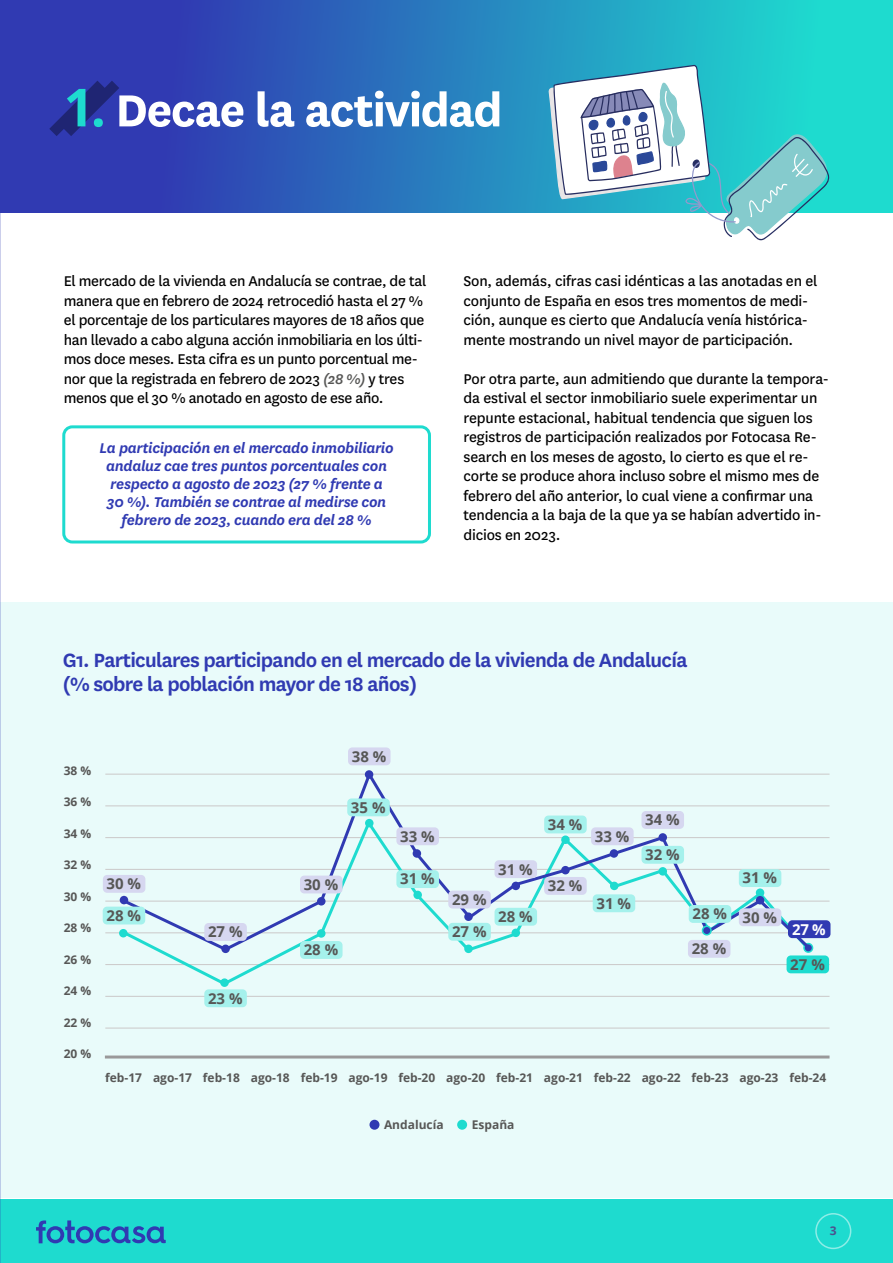
<style>
.page{position:relative;width:893px;height:1263px;background:#fff}
.page>*{position:absolute;margin:0;border:0;box-sizing:border-box;transform-origin:0 0}
.t1{font:700 52.5px "National";letter-spacing:-.025em;color:#fff}
.Título_gráfica{font:600 22.5px/24px "National";letter-spacing:-.03em;color:#303ab2}
.t2{font:16.5px/19.5px "National";letter-spacing:-.01em;color:#000}
.Párrafo_destacado{font:italic 600 16.5px/18px "National";letter-spacing:-.02em;color:#303ab2;text-align:center}
.t3{font:700 15px "Open Sans";color:#575756}
.t4{font:700 15px "Open Sans";color:#fff}
.t5{font:700 12px "Open Sans";color:#575756}
.t6{font:700 12px "Open Sans";color:#4c518f}
.s1{font-family:"Open Sans";color:#1edbcf}
.s2{font-weight:500;font-style:italic;color:#575756}
</style>
<div class="page">
<div style="left:0;top:1199px;width:893px;height:64px;background:#1edbcf"></div>
<svg style="left:0;top:0;width:893px;height:213px;background:#2974bc"></svg>
<div style="left:0;top:602px;width:893px;height:596px;background:#e9fbfa"></div>
<svg style="left:36px;top:1220px;width:130px;height:23px"></svg>
<div style="left:815px;top:1213px;width:36px;height:36px;border:2px solid #8eede7;border-radius:50%"></div>
<div style="left:457px;top:1120px;width:10px;height:10px;background:#1edbcf;border-radius:50%"></div>
<div style="left:369px;top:1120px;width:10px;height:10px;background:#303ab2;border-radius:50%"></div>
<div style="left:62px;top:425px;width:369px;height:118px;border:3px solid #1edbcf;border-radius:9px"></div>
<svg style="left:38px;top:70px;width:92px;height:77px;background:#2c35a5"></svg>
<svg style="left:548px;top:65px;width:282px;height:175px"></svg>
<hr style="left:105px;top:932px;width:724px;height:1px;background:#cbc8c8">
<hr style="left:105px;top:901px;width:724px;height:1px;background:#cbc8c8">
<hr style="left:105px;top:964px;width:724px;height:1px;background:#cbc8c8">
<hr style="left:105px;top:837px;width:724px;height:1px;background:#cbc8c8">
<hr style="left:105px;top:869px;width:724px;height:1px;background:#cbc8c8">
<hr style="left:105px;top:996px;width:724px;height:1px;background:#cbc8c8">
<hr style="left:105px;top:1028px;width:724px;height:1px;background:#cbc8c8">
<hr style="left:105px;top:1055px;width:724px;height:3px;background:#9a999a">
<div style="left:204px;top:989px;width:43px;height:18px;background:#a5f1ec;border-radius:4px"></div>
<svg style="left:161px;top:953px;width:308px;height:30px"></svg>
<hr style="left:105px;top:774px;width:724px;height:1px;background:#cbc8c8">
<hr style="left:105px;top:806px;width:724px;height:1px;background:#cbc8c8">
<div style="left:300px;top:941px;width:43px;height:18px;background:#a5f1ec;border-radius:4px"></div>
<div style="left:787px;top:955px;width:42px;height:18px;background:#1edbcf;border-radius:4px"></div>
<div style="left:220px;top:978px;width:9px;height:9px;background:#1edbcf;border-radius:50%"></div>
<div style="left:688px;top:940px;width:42px;height:18px;background:#d6d7f0;border-radius:4px"></div>
<svg style="left:120px;top:770px;width:693px;height:183px"></svg>
<div style="left:103px;top:907px;width:42px;height:17px;background:#a5f1ec;border-radius:4px"></div>
<div style="left:641px;top:846px;width:43px;height:18px;background:#a5f1ec;border-radius:4px"></div>
<div style="left:396px;top:870px;width:43px;height:18px;background:#a5f1ec;border-radius:4px"></div>
<div style="left:347px;top:798px;width:43px;height:18px;background:#a5f1ec;border-radius:4px"></div>
<div style="left:689px;top:905px;width:42px;height:18px;background:#a5f1ec;border-radius:4px"></div>
<div style="left:103px;top:875px;width:42px;height:18px;background:#d6d7f0;border-radius:4px"></div>
<div style="left:204px;top:923px;width:43px;height:18px;background:#d6d7f0;border-radius:4px"></div>
<div style="left:300px;top:875px;width:43px;height:18px;background:#d6d7f0;border-radius:4px"></div>
<div style="left:348px;top:747px;width:43px;height:18px;background:#d6d7f0;border-radius:4px"></div>
<div style="left:396px;top:827px;width:43px;height:18px;background:#d6d7f0;border-radius:4px"></div>
<div style="left:448px;top:891px;width:43px;height:17px;background:#d6d7f0;border-radius:4px"></div>
<div style="left:495px;top:860px;width:42px;height:18px;background:#d6d7f0;border-radius:4px"></div>
<div style="left:544px;top:877px;width:43px;height:18px;background:#d6d7f0;border-radius:4px"></div>
<div style="left:739px;top:908px;width:42px;height:18px;background:#d6d7f0;border-radius:4px"></div>
<div style="left:788px;top:920px;width:42px;height:18px;background:#303ab2;border-radius:4px"></div>
<div style="left:702px;top:926px;width:9px;height:9px;background:#303ab2;border-radius:50%"></div>
<div style="left:702px;top:925px;width:10px;height:10px;border:2px solid #1edbcf;border-radius:50%"></div>
<h1 class="t1" style="left:64px;top:73px;width:440px"><span class="s1">1.</span> Decae la actividad</h1>
<p class="t2" style="left:64px;top:270px;width:364px">El mercado de la vivienda en Andalucía se contrae, de tal manera que en febrero de 2024 retrocedió hasta el 27 % el porcentaje de los particulares mayores de 18 años que han llevado a cabo alguna acción inmobiliaria en los últi&shy;mos doce meses. Esta cifra es un punto porcentual me&shy;nor que la registrada en febrero de 2023 <span class="s2">(28 %)</span> y tres menos que el 30 % anotado en agosto de ese año.</p>
<p class="Párrafo_destacado" style="left:100px;top:438px;width:296px">La participación en el mercado inmobiliario andaluz cae tres puntos porcentuales con respecto a agosto de 2023 (27 % frente a 30 %). También se contrae al medirse con febrero de 2023, cuando era del 28 %</p>
<p class="t2" style="left:463px;top:270px;width:355px">Son, además, cifras casi idénticas a las anotadas en el conjunto de España en esos tres momentos de medi&shy;ción, aunque es cierto que Andalucía venía histórica&shy;mente mostrando un nivel mayor de participación.</p>
<p class="t2" style="left:463px;top:368px;width:367px">Por otra parte, aun admitiendo que durante la tempora&shy;da estival el sector inmobiliario suele experimentar un repunte estacional, habitual tendencia que siguen los registros de participación realizados por Fotocasa Re&shy;search en los meses de agosto, lo cierto es que el re&shy;corte se produce ahora incluso sobre el mismo mes de febrero del año anterior, lo cual viene a confirmar una tendencia a la baja de la que ya se habían advertido in&shy;dicios en 2023.</p>
<p class="Título_gráfica" style="left:63px;top:647px;width:626px">G1. Particulares participando en el mercado de la vivienda de Andalucía (% sobre la población mayor de 18 años)</p>
<p class="t5" style="left:64px;top:762px;width:29px">38 %</p>
<p class="t5" style="left:64px;top:793px;width:29px">36 %</p>
<p class="t5" style="left:64px;top:825px;width:29px">34 %</p>
<p class="t5" style="left:64px;top:856px;width:29px">32 %</p>
<p class="t5" style="left:64px;top:888px;width:29px">30 %</p>
<p class="t5" style="left:64px;top:919px;width:29px">28 %</p>
<p class="t5" style="left:64px;top:951px;width:29px">26 %</p>
<p class="t5" style="left:64px;top:982px;width:29px">24 %</p>
<p class="t5" style="left:64px;top:1014px;width:29px">22 %</p>
<p class="t5" style="left:64px;top:1045px;width:29px">20 %</p>
<p class="t3" style="left:107px;top:873px;width:36px">30 %</p>
<p class="t3" style="left:106px;top:905px;width:36px">28 %</p>
<p class="t3" style="left:208px;top:921px;width:36px">27 %</p>
<p class="t3" style="left:208px;top:987px;width:36px">23 %</p>
<p class="t3" style="left:352px;top:746px;width:36px">38 %</p>
<p class="t3" style="left:351px;top:797px;width:36px">35 %</p>
<p class="t3" style="left:304px;top:874px;width:36px">30 %</p>
<p class="t3" style="left:400px;top:826px;width:36px">33 %</p>
<p class="t3" style="left:400px;top:868px;width:36px">31 %</p>
<p class="t3" style="left:304px;top:939px;width:36px">28 %</p>
<p class="t3" style="left:452px;top:889px;width:36px">29 %</p>
<p class="t3" style="left:452px;top:921px;width:36px">27 %</p>
<p class="t3" style="left:498px;top:858px;width:36px">31 %</p>
<p class="t3" style="left:498px;top:906px;width:36px">28 %</p>
<p class="t3" style="left:548px;top:814px;width:36px">34 %</p>
<p class="t3" style="left:595px;top:826px;width:36px">33 %</p>
<p class="t3" style="left:548px;top:875px;width:36px">32 %</p>
<p class="t3" style="left:596px;top:893px;width:36px">31 %</p>
<p class="t3" style="left:645px;top:809px;width:36px">34 %</p>
<p class="t3" style="left:645px;top:844px;width:36px">32 %</p>
<p class="t3" style="left:692px;top:903px;width:36px">28 %</p>
<p class="t3" style="left:692px;top:938px;width:36px">28 %</p>
<p class="t3" style="left:743px;top:867px;width:36px">31 %</p>
<p class="t3" style="left:743px;top:906px;width:36px">30 %</p>
<p class="t4" style="left:792px;top:918px;width:35px">27 %</p>
<p class="t3" style="left:790px;top:954px;width:36px">27 %</p>
<p class="t5" style="left:105px;top:1069px;width:625px">feb-17 ago-17 feb-18 ago-18 feb-19 ago-19 feb-20 ago-20 feb-21 ago-21 feb-22 ago-22 feb-23</p>
<p class="t5" style="left:739px;top:1069px;width:88px">ago-23 feb-24</p>
<p class="t5" style="left:384px;top:1116px;width:61px">Andalucía</p>
<p class="t5" style="left:472px;top:1116px;width:44px">España</p>
<p class="t6" style="left:830px;top:1222px;width:8px">3</p>
</div>
